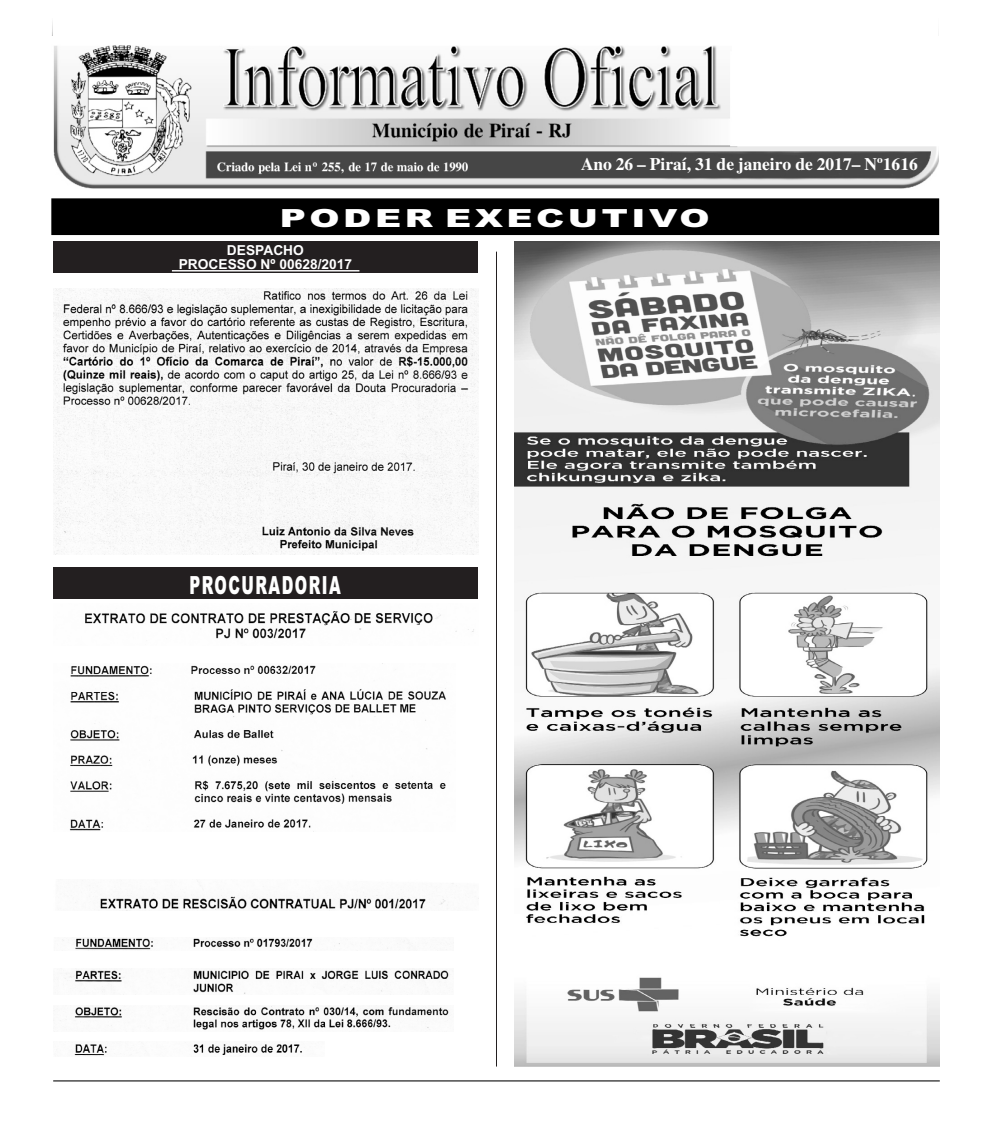
<style>
.page{position:relative;width:993px;height:1127px;background:#fff}
.page>*{position:absolute;margin:0;border:0;box-sizing:border-box;transform-origin:0 0}
.t1{font:900 25px "Arial";letter-spacing:.095em;color:#fff;scale:1.45 1}
.t2{font:900 25px "Arial";letter-spacing:.095em;color:#fff;scale:.6 1}
.t3{font:700 17.5px "Times New Roman";color:#fff}
.t4{font:700 13.75px/13.8px "Arial";color:#fff;text-align:center}
</style>
<div class="page">
<hr style="left:53px;top:1080px;width:886px;height:1px;background:#000">
<div style="left:53px;top:200px;width:884px;height:34px;background:#000"></div>
<div style="left:51px;top:198px;width:887px;height:37px;border:1px solid #000"></div>
<hr style="left:496px;top:252px;width:1px;height:814px;background:#231f20">
<img style="left:53px;top:45px;width:885px;height:144px">
<div style="left:732px;top:41px;width:207px;height:103px;background:#fff"></div>
<div style="left:53px;top:241px;width:425px;height:32px;background:#231f20"></div>
<hr style="left:172px;top:270px;width:187px;height:1px;background:#fff">
<img style="left:53px;top:289px;width:425px;height:265px">
<div style="left:53px;top:567px;width:425px;height:31px;background:#231f20"></div>
<img style="left:85px;top:611px;width:389px;height:28px">
<img style="left:69px;top:665px;width:377px;height:166px">
<img style="left:75px;top:883px;width:379px;height:28px">
<img style="left:62px;top:938px;width:343px;height:12px">
<img style="left:65px;top:968px;width:384px;height:26px">
<img style="left:60px;top:1006px;width:389px;height:24px">
<img style="left:74px;top:1044px;width:228px;height:12px">
<img style="left:514px;top:241px;width:425px;height:825px">
<p class="t3" style="left:580px;top:158px;width:338px">Ano 26 – Piraí, 31 de janeiro de 2017– Nº1616</p>
<h1 class="t1" style="left:280px;top:209px;width:298px">PODER EXECUTIVO</h1>
<p class="t4" style="left:179px;top:245px;width:175px">DESPACHO<br>PROCESSO Nº 00628/2017</p>
<h1 class="t2" style="left:189px;top:576px;width:253px">PROCURADORIA</h1>
</div>
